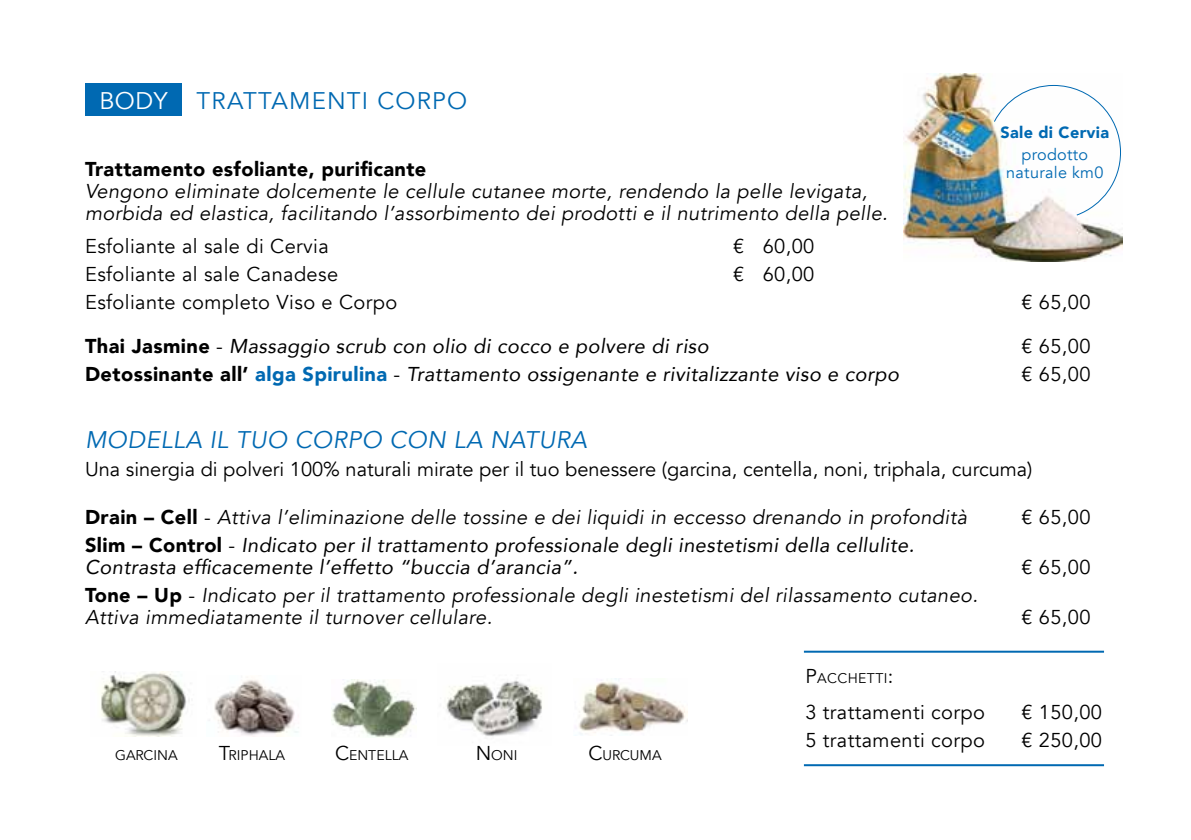
<style>
.page{position:relative;width:1191px;height:840px;background:#fff}
.page>*{position:absolute;margin:0;border:0;box-sizing:border-box;transform-origin:0 0}
.t1{font:italic 24px "Avenir";letter-spacing:.02em;color:#0069b2}
.t2{font:24px "Avenir";letter-spacing:.05em;color:#0069b2}
.t3{font:italic 20px/22px "Avenir";letter-spacing:.02em;color:#000}
.t4{font:italic 20px/22px "Avenir";letter-spacing:.02em;color:#000}
.t5{font:20px "Avenir";letter-spacing:.02em;color:#000}
.t6{font:20px "Avenir";color:#000}
.t7{font:900 20px "Avenir";letter-spacing:.02em;color:#000}
.t8{font:16.2px/17.8px "Avenir";letter-spacing:.02em;color:#0069b2;text-align:center}
.t9{font:900 16.2px "Avenir";letter-spacing:.02em;color:#0069b2}
.t10{font:14px "Avenir";color:#000}
.t11{font:14px "Avenir";letter-spacing:.03em;color:#000}
.s1{color:#fff}
.s2{font-weight:900;font-style:normal}
.s3{font-style:normal}
.s4{font-weight:900;font-style:normal;color:#0069b2}
.s5{font-size:20px}
</style>
<div class="page">
<div style="left:85px;top:83px;width:96px;height:32px;background:#0069b2"></div>
<img style="left:903px;top:73px;width:219px;height:188px">
<svg style="left:993px;top:84px;width:128px;height:132px"></svg>
<img style="left:101px;top:671px;width:89px;height:65px">
<img style="left:209px;top:677px;width:89px;height:59px">
<img style="left:332px;top:679px;width:84px;height:58px">
<img style="left:446px;top:680px;width:96px;height:57px">
<img style="left:579px;top:678px;width:108px;height:57px">
<hr style="left:804px;top:763px;width:300px;height:2px;background:#0069b2">
<hr style="left:804px;top:650px;width:300px;height:2px;background:#0069b2">
<p class="t2" style="left:99px;top:86px;width:369px"><span class="s1">BODY</span> TRATTAMENTI CORPO</p>
<p class="t9" style="left:1000px;top:119px;width:110px">Sale di Cervia</p>
<p class="t8" style="left:1006px;top:146px;width:99px">prodotto naturale km0</p>
<p class="t7" style="left:85px;top:152px;width:343px">Trattamento esfoliante, purificante</p>
<p class="t3" style="left:85px;top:180px;width:804px">Vengono eliminate dolcemente le cellule cutanee morte, rendendo la pelle levigata, morbida ed elastica, facilitando l’assorbimento dei prodotti e il nutrimento della pelle.</p>
<p class="t5" style="left:85px;top:234px;width:245px">Esfoliante al sale di Cervia</p>
<p class="t5" style="left:733px;top:234px;width:83px">€ 60,00</p>
<p class="t5" style="left:85px;top:262px;width:255px">Esfoliante al sale Canadese</p>
<p class="t5" style="left:733px;top:262px;width:83px">€ 60,00</p>
<p class="t5" style="left:85px;top:290px;width:314px">Esfoliante completo Viso e Corpo</p>
<p class="t5" style="left:1021px;top:290px;width:71px">€ 65,00</p>
<p class="t4" style="left:85px;top:335px;width:625px"><span class="s2">Thai Jasmine</span> <span class="s3">-</span> Massaggio scrub con olio di cocco e polvere di riso</p>
<p class="t5" style="left:1021px;top:334px;width:71px">€ 65,00</p>
<p class="t4" style="left:85px;top:363px;width:815px"><span class="s2">Detossinante all’</span> <span class="s4">alga Spirulina</span> <span class="s3">-</span> Trattamento ossigenante e rivitalizzante viso e corpo</p>
<p class="t5" style="left:1021px;top:362px;width:71px">€ 65,00</p>
<p class="t1" style="left:85px;top:424px;width:503px">MODELLA IL TUO CORPO CON LA NATURA</p>
<p class="t6" style="left:85px;top:456px;width:949px">Una sinergia di polveri 100% naturali mirate per il tuo benessere (garcina, centella, noni, triphala, curcuma)</p>
<p class="t3" style="left:85px;top:506px;width:883px"><span class="s2">Drain – Cell</span> <span class="s3">-</span> Attiva l’eliminazione delle tossine e dei liquidi in eccesso drenando in profondità</p>
<p class="t5" style="left:1021px;top:504px;width:71px">€ 65,00</p>
<p class="t4" style="left:85px;top:533px;width:830px"><span class="s2">Slim – Control</span> <span class="s3">-</span> Indicato per il trattamento professionale degli inestetismi della cellulite.<br>Contrasta efficacemente l’effetto “buccia d’arancia”.</p>
<p class="t5" style="left:1021px;top:554px;width:71px">€ 65,00</p>
<p class="t3" style="left:85px;top:584px;width:894px"><span class="s2">Tone – Up</span> <span class="s3">-</span> Indicato per il trattamento professionale degli inestetismi del rilassamento cutaneo.<br>Attiva immediatamente il turnover cellulare.</p>
<p class="t5" style="left:1021px;top:604px;width:71px">€ 65,00</p>
<p class="t10" style="left:115px;top:746px;width:64px">GARCINA</p>
<p class="t10" style="left:219px;top:746px;width:67px"><span class="s5">T</span>RIPHALA</p>
<p class="t10" style="left:335px;top:746px;width:75px"><span class="s5">C</span>ENTELLA</p>
<p class="t10" style="left:476px;top:746px;width:43px"><span class="s5">N</span>ONI</p>
<p class="t10" style="left:588px;top:746px;width:75px"><span class="s5">C</span>URCUMA</p>
<p class="t11" style="left:805px;top:669px;width:90px"><span class="s5">P</span>ACCHETTI<span class="s5">:</span></p>
<p class="t5" style="left:805px;top:700px;width:181px">3 trattamenti corpo</p>
<p class="t5" style="left:1021px;top:700px;width:82px">€ 150,00</p>
<p class="t5" style="left:805px;top:728px;width:181px">5 trattamenti corpo</p>
<p class="t5" style="left:1021px;top:728px;width:82px">€ 250,00</p>
</div>
